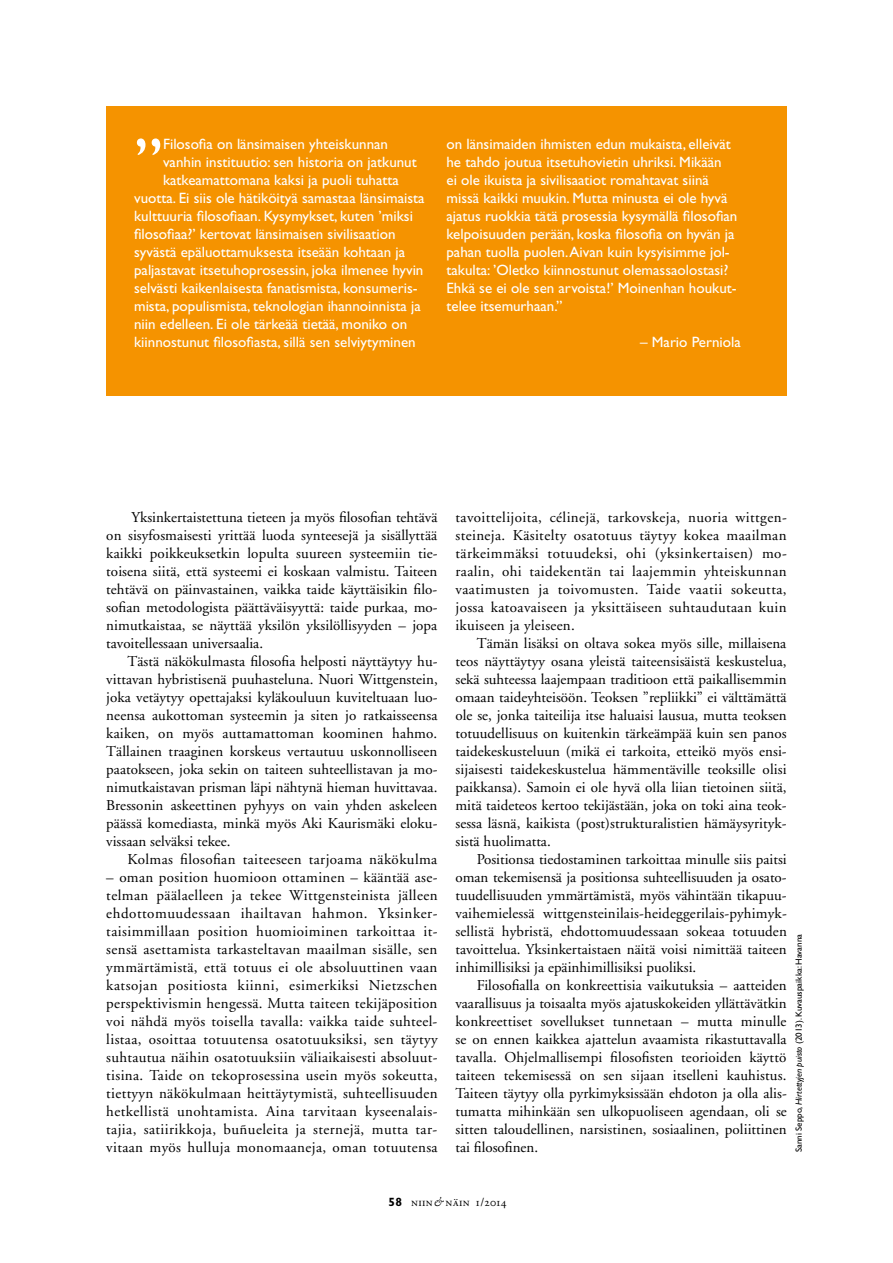
<style>
.page{position:relative;width:893px;height:1263px;background:#fff}
.page>*{position:absolute;margin:0;border:0;box-sizing:border-box;transform-origin:0 0}
.t1{font:67.8px "Gill Sans";color:#fff}
.t2{font:15px/18px "Adobe Garamond";letter-spacing:.005em;color:#000;text-align:justify}
.t3{font:15px/18px "Gill Sans";color:#fff}
.t4{font:15px "Adobe Garamond";letter-spacing:.025em;color:#000}
.t5{font:12px "Adobe Garamond Regular SC";letter-spacing:.025em;color:#000}
.t6{font:9px "Gill Sans";color:#000}
.s1{font-style:italic}
.s2{font-family:"Gill Sans";font-weight:700}
.s3{font-family:"Adobe Garamond";font-style:italic}
</style>
<div class="page">
<div style="left:106px;top:106px;width:681px;height:290px;background:#f59300"></div>
<h1 class="t1" style="left:134px;top:124px;width:30px">”</h1>
<p class="t3" style="left:163px;top:135px;width:226px">Filosofia on länsimaisen yhteiskunnan</p>
<p class="t3" style="left:163px;top:153px;width:255px">vanhin instituutio: sen historia on jatkunut</p>
<p class="t3" style="left:163px;top:171px;width:237px">katkeamattomana kaksi ja puoli tuhatta</p>
<p class="t3" style="left:134px;top:189px;width:292px">vuotta. Ei siis ole hätiköityä samastaa länsimaista</p>
<p class="t3" style="left:134px;top:207px;width:280px">kulttuuria filosofiaan. Kysymykset, kuten ’miksi</p>
<p class="t3" style="left:134px;top:225px;width:263px">filosofiaa?’ kertovat länsimaisen sivilisaation</p>
<p class="t3" style="left:134px;top:243px;width:273px">syvästä epäluottamuksesta itseään kohtaan ja</p>
<p class="t3" style="left:134px;top:261px;width:291px">paljastavat itsetuhoprosessin, joka ilmenee hyvin</p>
<p class="t3" style="left:134px;top:279px;width:285px">selvästi kaikenlaisesta fanatismista, konsumeris-</p>
<p class="t3" style="left:134px;top:297px;width:288px">mista, populismista, teknologian ihannoinnista ja</p>
<p class="t3" style="left:134px;top:315px;width:275px">niin edelleen. Ei ole tärkeää tietää, moniko on</p>
<p class="t3" style="left:134px;top:333px;width:283px">kiinnostunut filosofiasta, sillä sen selviytyminen</p>
<p class="t3" style="left:446px;top:135px;width:292px">on länsimaiden ihmisten edun mukaista, elleivät he tahdo joutua itsetuhovietin uhriksi. Mikään<br>ei ole ikuista ja sivilisaatiot romahtavat siinä missä kaikki muukin. Mutta minusta ei ole hyvä ajatus ruokkia tätä prosessia kysymällä filosofian kelpoisuuden perään, koska filosofia on hyvän ja pahan tuolla puolen. Aivan kuin kysyisimme jol&shy;takulta: ’Oletko kiinnostunut olemassaolostasi?<br>Ehkä se ei ole sen arvoista!’ Moinenhan houkut&shy;telee itsemurhaan.”</p>
<p class="t3" style="left:640px;top:333px;width:102px">– Mario Perniola</p>
<p class="t2" style="left:106px;top:509px;width:333px;text-indent:25px">Yksinkertaistettuna tieteen ja myös filosofian tehtävä on sisyfosmaisesti yrittää luoda synteesejä ja sisällyttää kaikki poikkeuksetkin lopulta suureen systeemiin tie&shy;toisena siitä, että systeemi ei koskaan valmistu. Taiteen tehtävä on päinvastainen, vaikka taide käyttäisikin filo&shy;sofian metodologista päättäväisyyttä: taide purkaa, mo&shy;nimutkaistaa, se näyttää yksilön yksilöllisyyden – jopa tavoitellessaan universaalia.</p>
<p class="t2" style="left:106px;top:653px;width:333px;text-indent:21px">Tästä näkökulmasta filosofia helposti näyttäytyy hu&shy;vittavan hybristisenä puuhasteluna. Nuori Wittgenstein, joka vetäytyy opettajaksi kyläkouluun kuviteltuaan luo&shy;neensa aukottoman systeemin ja siten jo ratkaisseensa kaiken, on myös auttamattoman koominen hahmo.<br>Tällainen traaginen korskeus vertautuu uskonnolliseen paatokseen, joka sekin on taiteen suhteellistavan ja mo&shy;nimutkaistavan prisman läpi nähtynä hieman huvittavaa.<br>Bressonin askeettinen pyhyys on vain yhden askeleen päässä komediasta, minkä myös Aki Kaurismäki eloku&shy;vissaan selväksi tekee.</p>
<p class="t4" style="left:128px;top:851px;width:311px">Kolmas filosofian taiteeseen tarjoama näkökulma</p>
<p class="t2" style="left:106px;top:869px;width:333px">– oman position huomioon ottaminen – kääntää ase&shy;telman päälaelleen ja tekee Wittgensteinista jälleen ehdottomuudessaan ihailtavan hahmon. Yksinker&shy;taisimmillaan position huomioiminen tarkoittaa it&shy;sensä asettamista tarkasteltavan maailman sisälle, sen ymmärtämistä, että totuus ei ole absoluuttinen vaan katsojan positiosta kiinni, esimerkiksi Nietzschen perspektivismin hengessä. Mutta taiteen tekijäposition voi nähdä myös toisella tavalla: vaikka taide suhteel&shy;listaa, osoittaa totuutensa osatotuuksiksi, sen täytyy suhtautua näihin osatotuuksiin väliaikaisesti absoluut&shy;tisina. Taide on tekoprosessina usein myös sokeutta, tiettyyn näkökulmaan heittäytymistä, suhteellisuuden hetkellistä unohtamista. Aina tarvitaan kyseenalais&shy;tajia, satiirikkoja, buñueleita ja sternejä, mutta tar&shy;vitaan myös hulluja monomaaneja, oman totuutensa</p>
<p class="t2" style="left:455px;top:509px;width:333px">tavoittelijoita, célinejä, tarkovskeja, nuoria wittgen&shy;steineja. Käsitelty osatotuus täytyy kokea maailman tärkeimmäksi totuudeksi, ohi (yksinkertaisen) mo&shy;raalin, ohi taidekentän tai laajemmin yhteiskunnan vaatimusten ja toivomusten. Taide vaatii sokeutta, jossa katoavaiseen ja yksittäiseen suhtaudutaan kuin ikuiseen ja yleiseen.</p>
<p class="t2" style="left:455px;top:635px;width:333px;text-indent:21px">Tämän lisäksi on oltava sokea myös sille, millaisena teos näyttäytyy osana yleistä taiteensisäistä keskustelua, sekä suhteessa laajempaan traditioon että paikallisemmin omaan taideyhteisöön. Teoksen ”repliikki” ei välttämättä ole se, jonka taiteilija itse haluaisi lausua, mutta teoksen totuudellisuus on kuitenkin tärkeämpää kuin sen panos taidekeskusteluun (mikä ei tarkoita, etteikö myös ensi&shy;sijaisesti taidekeskustelua hämmentäville teoksille olisi paikkansa). Samoin ei ole hyvä olla liian tietoinen siitä, mitä taideteos kertoo tekijästään, joka on toki aina teok&shy;sessa läsnä, kaikista (post)strukturalistien hämäysyrityk&shy;sistä huolimatta.</p>
<p class="t2" style="left:455px;top:851px;width:333px;text-indent:21px">Positionsa tiedostaminen tarkoittaa minulle siis paitsi oman tekemisensä ja positionsa suhteellisuuden ja osato&shy;tuudellisuuden ymmärtämistä, myös vähintään tikapuu&shy;vaihemielessä wittgensteinilais-heideggerilais-pyhimyk&shy;sellistä hybristä, ehdottomuudessaan sokeaa totuuden tavoittelua. Yksinkertaistaen näitä voisi nimittää taiteen inhimillisiksi ja epäinhimillisiksi puoliksi.</p>
<p class="t2" style="left:455px;top:977px;width:333px;text-indent:21px">Filosofialla on konkreettisia vaikutuksia – aatteiden vaarallisuus ja toisaalta myös ajatuskokeiden yllättävätkin konkreettiset sovellukset tunnetaan – mutta minulle se on ennen kaikkea ajattelun avaamista rikastuttavalla tavalla. Ohjelmallisempi filosofisten teorioiden käyttö taiteen tekemisessä on sen sijaan itselleni kauhistus.<br>Taiteen täytyy olla pyrkimyksissään ehdoton ja olla alis&shy;tumatta mihinkään sen ulkopuoliseen agendaan, oli se sitten taloudellinen, narsistinen, sosiaalinen, poliittinen tai filosofinen.</p>
<p class="t6" style="left:794px;top:1152px;width:220px;rotate:-90deg">Sanni Seppo, <span class="s1">Hirtettyjen puisto</span> (2013). Kuvauspaikka: Havanna</p>
<p class="t5" style="left:389px;top:1196px;width:119px"><span class="s2">58</span> niin<span class="s3">&amp;</span> näin 1/2014</p>
</div>
